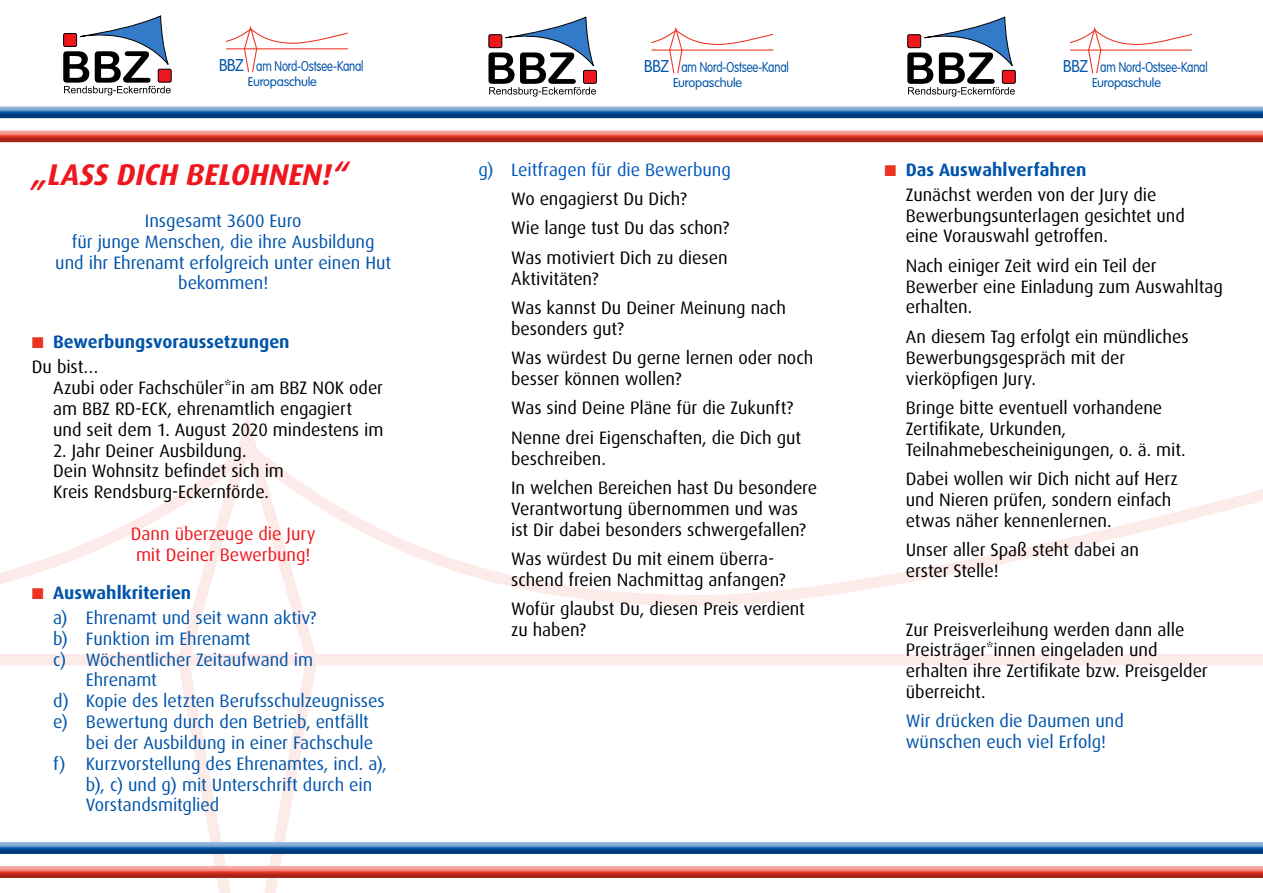
<style>
.page{position:relative;width:1263px;height:893px;background:#fff}
.page>*{position:absolute;margin:0;border:0;box-sizing:border-box;transform-origin:0 0}
.t1{font:italic 700 30px "Dax";color:#ee171d}
.t2{font:18px/20.9px "Dax";letter-spacing:-.005em;color:#000}
.t3{font:18px/20.9px "Dax";letter-spacing:-.005em;color:#0054a9}
.t4{font:18px/20.9px "Dax";color:#ee171d}
.t5{font:700 18px/25px "Dax";color:#0054a9}
.t6{font:18px "Dax";color:#0059bc}
.t7{font:300 14.1px "VAG Rounded Std";letter-spacing:-.01em;color:#0054a9;scale:.8 1}
.t8{font:300 12.45px "VAG Rounded Std";letter-spacing:-.015em;color:#0054a9}
.s1{font-size:16.8px}
.s2{color:#ea3422}
.s3{font-weight:400;color:#000}
.s4{font-weight:700}
.s5{font-weight:700;color:#0054a9}
</style>
<div class="page">
<div style="left:0;top:654px;width:1263px;height:11px;background:#fcebe9"></div>
<svg style="left:0;top:416px;width:317px;height:477px"></svg>
<svg style="left:234px;top:434px;width:1029px;height:178px"></svg>
<div style="left:0;top:864px;width:1263px;height:12px;background:#fff"></div>
<div style="left:0;top:865px;width:1263px;height:14px;background:#000;opacity:.3"></div>
<div style="left:0;top:840px;width:1263px;height:12px;background:#fff"></div>
<div style="left:0;top:841px;width:1263px;height:14px;background:#000;opacity:.3"></div>
<div style="left:0;top:130px;width:1263px;height:14px;background:#000;opacity:.3"></div>
<div style="left:0;top:106px;width:1263px;height:14px;background:#000;opacity:.3"></div>
<svg style="left:651px;top:27px;width:123px;height:47px"></svg>
<svg style="left:488px;top:17px;width:108px;height:80px"></svg>
<div style="left:489px;top:35px;width:13px;height:13px;background:#ee171d;border-radius:2px"></div>
<div style="left:489px;top:34px;width:13px;height:14px;border:1px solid #000;border-radius:2px"></div>
<div style="left:583px;top:70px;width:13px;height:13px;background:#ee171d;border-radius:2px"></div>
<div style="left:583px;top:70px;width:14px;height:14px;border:1px solid #000;border-radius:2px"></div>
<svg style="left:226px;top:26px;width:122px;height:47px"></svg>
<svg style="left:63px;top:15px;width:108px;height:80px"></svg>
<div style="left:64px;top:33px;width:13px;height:13px;background:#ee171d;border-radius:2px"></div>
<div style="left:63px;top:33px;width:14px;height:14px;border:1px solid #000;border-radius:2px"></div>
<div style="left:158px;top:69px;width:13px;height:13px;background:#ee171d;border-radius:2px"></div>
<div style="left:158px;top:69px;width:13px;height:13px;border:1px solid #000;border-radius:2px"></div>
<svg style="left:1070px;top:27px;width:122px;height:47px"></svg>
<svg style="left:907px;top:17px;width:108px;height:80px"></svg>
<div style="left:908px;top:35px;width:13px;height:13px;background:#ee171d;border-radius:2px"></div>
<div style="left:907px;top:34px;width:14px;height:14px;border:1px solid #000;border-radius:2px"></div>
<div style="left:1002px;top:70px;width:13px;height:13px;background:#ee171d;border-radius:2px"></div>
<div style="left:1002px;top:70px;width:13px;height:14px;border:1px solid #000;border-radius:2px"></div>
<p class="t7" style="left:219px;top:58px;width:182px"><span class="s1">BBZ</span> am Nord-Ostsee-Kanal</p>
<p class="t8" style="left:248px;top:75px;width:70px">Europaschule</p>
<h1 class="t1" style="left:32px;top:158px;width:318px">„LASS DICH BELOHNEN!“</h1>
<p class="t3" style="left:55px;top:210px;width:337px;text-align:center">Insgesamt 3600 Euro<br>für junge Menschen, die ihre Ausbildung<br>und ihr Ehrenamt erfolgreich unter einen Hut bekommen!</p>
<p class="t5" style="left:32px;top:329px;width:259px"><span class="s2">◾</span> Bewerbungsvoraussetzungen<br><span class="s3">Du bist…</span></p>
<p class="t2" style="left:53px;top:378px;width:332px">Azubi oder Fachschüler*in am BBZ NOK oder am BBZ RD-ECK, ehrenamtlich engagiert und seit dem 1. August 2020 mindestens im</p>
<p class="t2" style="left:53px;top:440px;width:232px">2. Jahr Deiner Ausbildung.<br>Dein Wohnsitz befindet sich im<br>Kreis Rendsburg-Eckernförde.</p>
<p class="t4" style="left:131px;top:523px;width:186px">Dann überzeuge die Jury mit Deiner Bewerbung!</p>
<p class="t3" style="left:53px;top:580px;width:265px;line-height:25px;text-indent:-21px"><span class="s2">◾</span> <span class="s4">Auswahlkriterien<br></span>a) Ehrenamt und seit wann aktiv?</p>
<p class="t3" style="left:53px;top:628px;width:199px">b) Funktion im Ehrenamt</p>
<p class="t3" style="left:53px;top:649px;width:261px">c) Wöchentlicher Zeitaufwand im</p>
<p class="t3" style="left:86px;top:670px;width:73px">Ehrenamt</p>
<p class="t3" style="left:53px;top:691px;width:333px">d) Kopie des letzten Berufsschulzeugnisses</p>
<p class="t3" style="left:53px;top:711px;width:317px">e) Bewertung durch den Betrieb, entfällt</p>
<p class="t3" style="left:86px;top:732px;width:289px">bei der Ausbildung in einer Fachschule</p>
<p class="t3" style="left:53px;top:753px;width:335px">f) Kurzvorstellung des Ehrenamtes, incl. a),</p>
<p class="t3" style="left:86px;top:774px;width:288px">b), c) und g) mit Unterschrift durch ein</p>
<p class="t3" style="left:86px;top:795px;width:135px">Vorstandsmitglied</p>
<p class="t7" style="left:644px;top:59px;width:182px"><span class="s1">BBZ</span> am Nord-Ostsee-Kanal</p>
<p class="t7" style="left:1063px;top:59px;width:182px"><span class="s1">BBZ</span> am Nord-Ostsee-Kanal</p>
<p class="t8" style="left:673px;top:76px;width:70px">Europaschule</p>
<p class="t8" style="left:1092px;top:76px;width:70px">Europaschule</p>
<p class="t6" style="left:478px;top:159px;width:254px">g) Leitfragen für die Bewerbung</p>
<p class="t2" style="left:511px;top:184px;width:219px;line-height:29.4px">Wo engagierst Du Dich?<br>Wie lange tust Du das schon?<br>Was motiviert Dich zu diesen</p>
<p class="t2" style="left:511px;top:264px;width:276px;line-height:29.4px">Aktivitäten?<br>Was kannst Du Deiner Meinung nach</p>
<p class="t2" style="left:511px;top:314px;width:304px;line-height:29.4px">besonders gut?<br>Was würdest Du gerne lernen oder noch</p>
<p class="t2" style="left:511px;top:364px;width:292px;line-height:29.4px">besser können wollen?<br>Was sind Deine Pläne für die Zukunft?<br>Nenne drei Eigenschaften, die Dich gut</p>
<p class="t2" style="left:511px;top:444px;width:307px;line-height:29.4px">beschreiben.<br>In welchen Bereichen hast Du besondere</p>
<p class="t2" style="left:511px;top:498px;width:296px">Verantwortung übernommen und was ist Dir dabei besonders schwergefallen?</p>
<p class="t2" style="left:511px;top:548px;width:276px">Was würdest Du mit einem überra&shy;schend freien Nachmittag anfangen?</p>
<p class="t2" style="left:511px;top:599px;width:295px">Wofür glaubst Du, diesen Preis verdient zu haben?</p>
<p class="t2" style="left:906px;top:157px;width:252px;line-height:25px;text-indent:-21px"><span class="s2">◾</span> <span class="s5">Das Auswahlverfahren<br></span>Zunächst werden von der Jury die</p>
<p class="t2" style="left:906px;top:205px;width:281px">Bewerbungsunterlagen gesichtet und eine Vorauswahl getroffen.</p>
<p class="t2" style="left:906px;top:255px;width:319px">Nach einiger Zeit wird ein Teil der<br>Bewerber eine Einladung zum Auswahltag erhalten.</p>
<p class="t2" style="left:906px;top:326px;width:284px">An diesem Tag erfolgt ein mündliches<br>Bewerbungsgespräch mit der vierköpfigen Jury.</p>
<p class="t2" style="left:906px;top:397px;width:281px">Bringe bitte eventuell vorhandene<br>Zertifikate, Urkunden,<br>Teilnahmebescheinigungen, o. ä. mit.</p>
<p class="t2" style="left:906px;top:468px;width:274px">Dabei wollen wir Dich nicht auf Herz und Nieren prüfen, sondern einfach etwas näher kennenlernen.</p>
<p class="t2" style="left:906px;top:539px;width:235px">Unser aller Spaß steht dabei an erster Stelle!</p>
<p class="t2" style="left:906px;top:619px;width:303px">Zur Preisverleihung werden dann alle<br>Preisträger*innen eingeladen und erhalten ihre Zertifikate bzw. Preisgelder überreicht.</p>
<p class="t3" style="left:906px;top:711px;width:220px">Wir drücken die Daumen und wünschen euch viel Erfolg!</p>
</div>
